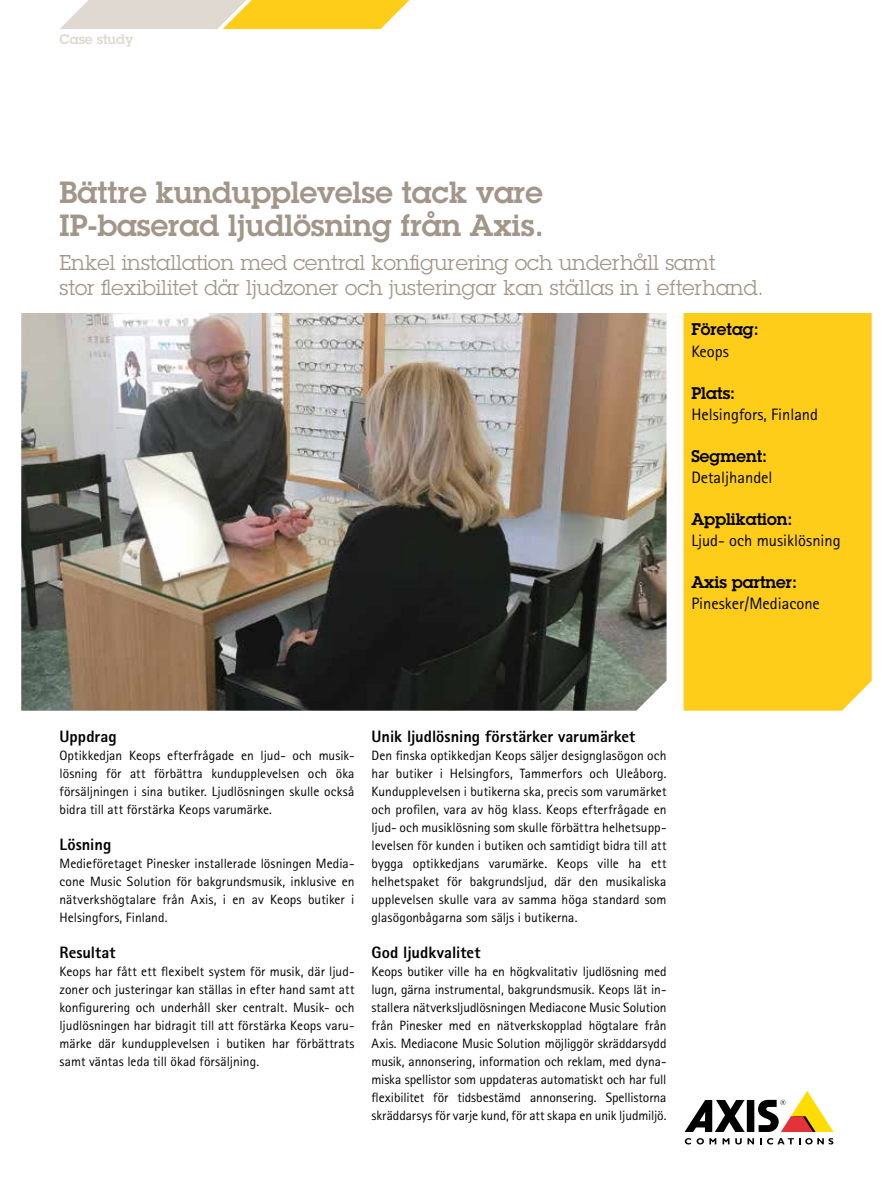
<style>
.page{position:relative;width:893px;height:1191px;background:#fff}
.page>*{position:absolute;margin:0;border:0;box-sizing:border-box;transform-origin:0 0}
.t1{font:600 30px/33px "Lubalin Graph ECG";color:#a19689}
.t2{font:21px/25.5px "Lubalin Graph ECG";color:#a19689}
.t3{font:800 16.5px "Rotis Sans Serif Pro";color:#000}
.t4{font:16.5px "Rotis Sans Serif Pro";color:#000}
.t5{font:600 16.5px "Lubalin Graph ECG";color:#000}
.t6{font:16.5px "Rotis Sans Cyrillic";color:#000}
.t7{font:13.5px/18px "Rotis Sans Serif Pro";letter-spacing:.005em;color:#000;text-align:justify}
.t8{font:600 13.5px "Lubalin Graph ECG";color:#dfd9d1}
</style>
<div class="page">
<div style="left:747px;top:1100px;width:7px;height:32px;background:#000"></div>
<svg style="left:685px;top:1100px;width:60px;height:32px"></svg>
<svg style="left:758px;top:1091px;width:75px;height:41px"></svg>
<svg style="left:685px;top:1138px;width:6px;height:6px"></svg>
<svg style="left:697px;top:1138px;width:19px;height:6px"></svg>
<svg style="left:723px;top:1138px;width:6px;height:6px"></svg>
<svg style="left:735px;top:1138px;width:19px;height:6px"></svg>
<svg style="left:760px;top:1138px;width:73px;height:6px"></svg>
<div style="left:684px;top:313px;width:188px;height:397px;background:#fecd1a"></div>
<img style="left:21px;top:313px;width:645px;height:397px">
<svg style="left:60px;top:0;width:350px;height:29px;background:#f0d782"></svg>
<p class="t8" style="left:60px;top:30px;width:75px">Case study</p>
<h1 class="t1" style="left:60px;top:176px;width:486px">Bättre kundupplevelse tack vare<br>IP-baserad ljudlösning från Axis.</h1>
<h2 class="t2" style="left:60px;top:249px;width:706px">Enkel installation med central konfigurering och underhåll samt<br>stor flexibilitet där ljudzoner och justeringar kan ställas in i efterhand.</h2>
<p class="t5" style="left:691px;top:319px;width:69px">Företag:</p>
<p class="t4" style="left:691px;top:341px;width:39px">Keops</p>
<p class="t5" style="left:691px;top:382px;width:45px">Plats:</p>
<p class="t4" style="left:691px;top:404px;width:128px">Helsingfors, Finland</p>
<p class="t5" style="left:691px;top:445px;width:77px">Segment:</p>
<p class="t6" style="left:691px;top:467px;width:83px">Detaljhandel</p>
<p class="t5" style="left:691px;top:508px;width:102px">Applikation:</p>
<p class="t4" style="left:691px;top:530px;width:151px">Ljud- och musiklösning</p>
<p class="t5" style="left:691px;top:571px;width:107px">Axis partner:</p>
<p class="t4" style="left:691px;top:593px;width:130px">Pinesker/Mediacone</p>
<p class="t3" style="left:60px;top:725px;width:59px">Uppdrag</p>
<p class="t7" style="left:60px;top:746px;width:297px">Optikkedjan Keops efterfrågade en ljud- och musik&shy;lösning för att förbättra kundupplevelsen och öka försäljningen i sina butiker. Ljudlösningen skulle också bidra till att förstärka Keops varumärke.</p>
<p class="t3" style="left:60px;top:833px;width:53px">Lösning</p>
<p class="t7" style="left:60px;top:854px;width:297px">Medieföretaget Pinesker installerade lösningen Media&shy;cone Music Solution för bakgrundsmusik, inklusive en nätverkshögtalare från Axis, i en av Keops butiker i Helsingfors, Finland.</p>
<p class="t3" style="left:60px;top:941px;width:57px">Resultat</p>
<p class="t7" style="left:60px;top:962px;width:297px">Keops har fått ett flexibelt system för musik, där ljud&shy;zoner och justeringar kan ställas in efter hand samt att konfigurering och underhåll sker centralt. Musik- och ljudlösningen har bidragit till att förstärka Keops varu&shy;märke där kundupplevelsen i butiken har förbättrats samt väntas leda till ökad försäljning.</p>
<p class="t3" style="left:372px;top:725px;width:265px">Unik ljudlösning förstärker varumärket</p>
<p class="t7" style="left:372px;top:746px;width:297px">Den finska optikkedjan Keops säljer designglasögon och har butiker i Helsingfors, Tammerfors och Uleåborg.<br>Kundupplevelsen i butikerna ska, precis som varumärket och profilen, vara av hög klass. Keops efterfrågade en ljud- och musiklösning som skulle förbättra helhetsupp&shy;levelsen för kunden i butiken och samtidigt bidra till att bygga optikkedjans varumärke. Keops ville ha ett helhetspaket för bakgrundsljud, där den musikaliska upplevelsen skulle vara av samma höga standard som glasögonbågarna som säljs i butikerna.</p>
<p class="t3" style="left:372px;top:941px;width:110px">God ljudkvalitet</p>
<p class="t7" style="left:372px;top:962px;width:297px">Keops butiker ville ha en högkvalitativ ljudlösning med lugn, gärna instrumental, bakgrundsmusik. Keops lät in&shy;stallera nätverksljudlösningen Mediacone Music Solution från Pinesker med en nätverkskopplad högtalare från Axis. Mediacone Music Solution möjliggör skräddarsydd musik, annonsering, information och reklam, med dyna&shy;miska spellistor som uppdateras automatiskt och har full flexibilitet för tidsbestämd annonsering. Spellistorna skräddarsys för varje kund, för att skapa en unik ljudmiljö.</p>
</div>
